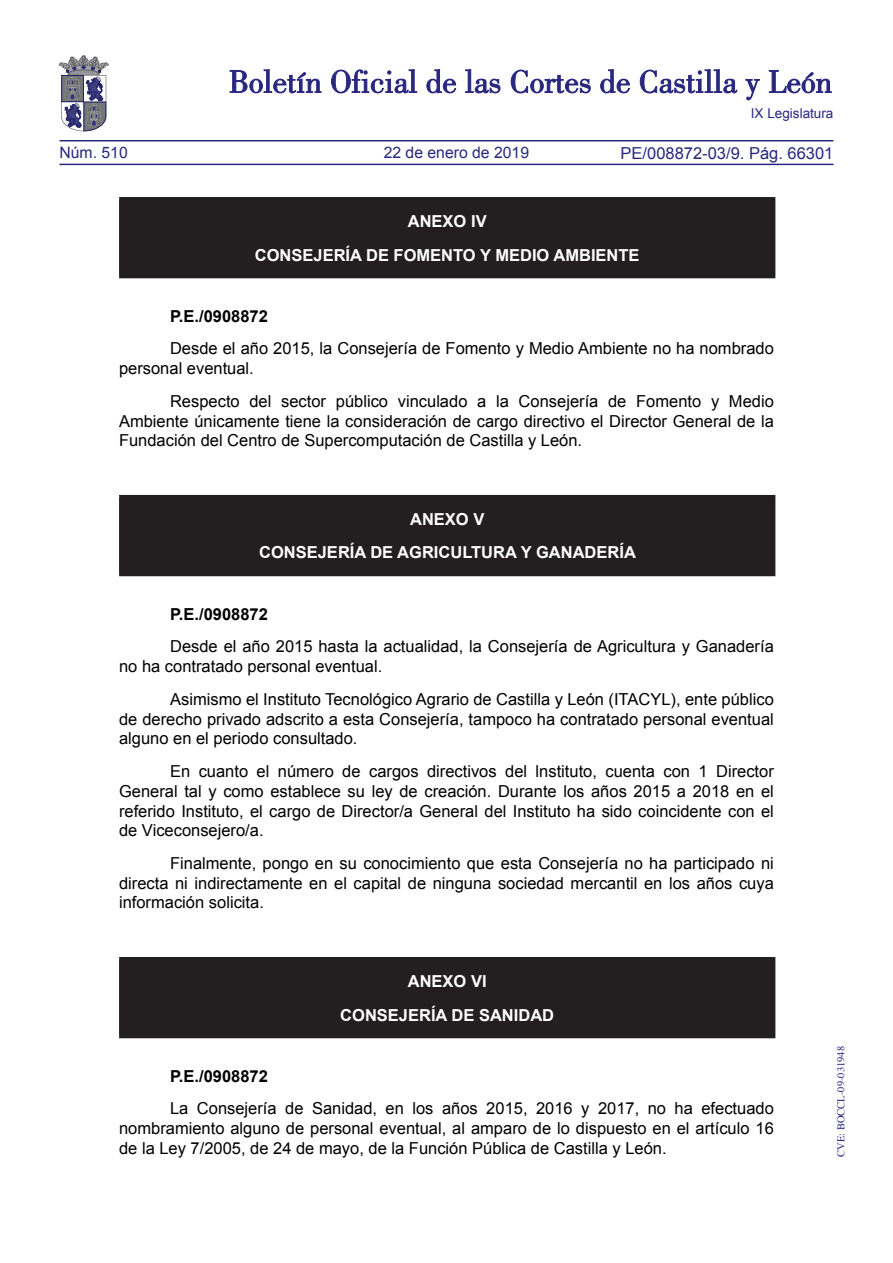
<style>
.page{position:relative;width:893px;height:1263px;background:#fff}
.page>*{position:absolute;margin:0;border:0;box-sizing:border-box;transform-origin:0 0}
.t1{font:16.5px/19.8px "Arial";color:#000;text-align:justify}
.t2{font:700 16.5px/33.8px "Arial";color:#fff;text-align:center}
.t3{font:700 16.5px "Arial";color:#000}
.t4{font:16.5px "Arial";color:#292780}
.t5{font:15.75px "Arial";color:#292780}
.t6{font:13.5px "Arial";color:#292780}
.t7{font:10.5px "Times";color:#292780}
</style>
<div class="page">
<hr style="left:60px;top:164px;width:773px;height:1px;background:#292780">
<hr style="left:60px;top:140px;width:773px;height:1px;background:#292780">
<svg style="left:230px;top:69px;width:91px;height:24px"></svg>
<svg style="left:331px;top:69px;width:86px;height:24px"></svg>
<svg style="left:426px;top:69px;width:30px;height:24px"></svg>
<svg style="left:465px;top:69px;width:35px;height:24px"></svg>
<svg style="left:511px;top:70px;width:80px;height:23px"></svg>
<svg style="left:600px;top:69px;width:30px;height:24px"></svg>
<svg style="left:640px;top:69px;width:97px;height:24px"></svg>
<svg style="left:745px;top:79px;width:15px;height:21px"></svg>
<svg style="left:769px;top:70px;width:62px;height:23px"></svg>
<svg style="left:59px;top:55px;width:49px;height:76px"></svg>
<div style="left:120px;top:198px;width:655px;height:80px;background:#231f20"></div>
<hr style="left:119px;top:197px;width:656px;height:2px;background:#231f20">
<hr style="left:119px;top:199px;width:2px;height:78px;background:#231f20">
<hr style="left:119px;top:277px;width:656px;height:1px;background:#231f20">
<div style="left:120px;top:496px;width:655px;height:79px;background:#231f20"></div>
<hr style="left:119px;top:495px;width:656px;height:1px;background:#231f20">
<hr style="left:119px;top:496px;width:2px;height:79px;background:#231f20">
<hr style="left:119px;top:575px;width:656px;height:1px;background:#231f20">
<div style="left:120px;top:958px;width:655px;height:79px;background:#231f20"></div>
<hr style="left:119px;top:957px;width:656px;height:1px;background:#231f20">
<hr style="left:119px;top:958px;width:2px;height:79px;background:#231f20">
<hr style="left:119px;top:1037px;width:656px;height:1px;background:#231f20">
<p class="t5" style="left:60px;top:142px;width:70px">Núm. 510</p>
<p class="t5" style="left:384px;top:142px;width:147px">22 de enero de 2019</p>
<p class="t6" style="left:751px;top:105px;width:84px">IX Legislatura</p>
<p class="t4" style="left:621px;top:142px;width:214px">PE/008872-03/9. Pág. 66301</p>
<p class="t2" style="left:255px;top:205px;width:386px">ANEXO IV<br>CONSEJERÍA DE FOMENTO Y MEDIO AMBIENTE</p>
<p class="t3" style="left:170px;top:305px;width:99px">P.E./0908872</p>
<p class="t1" style="left:119px;top:339px;width:656px;text-indent:51px">Desde el año 2015, la Consejería de Fomento y Medio Ambiente no ha nombrado personal eventual.</p>
<p class="t1" style="left:119px;top:391px;width:656px;text-indent:51px">Respecto del sector público vinculado a la Consejería de Fomento y Medio Ambiente únicamente tiene la consideración de cargo directivo el Director General de la Fundación del Centro de Supercomputación de Castilla y León.</p>
<p class="t2" style="left:259px;top:503px;width:378px">ANEXO V<br>CONSEJERÍA DE AGRICULTURA Y GANADERÍA</p>
<p class="t3" style="left:170px;top:603px;width:99px">P.E./0908872</p>
<p class="t1" style="left:119px;top:637px;width:656px;text-indent:51px">Desde el año 2015 hasta la actualidad, la Consejería de Agricultura y Ganadería no ha contratado personal eventual.</p>
<p class="t1" style="left:119px;top:689px;width:656px;text-indent:51px">Asimismo el Instituto Tecnológico Agrario de Castilla y León (ITACYL), ente público de derecho privado adscrito a esta Consejería, tampoco ha contratado personal eventual alguno en el periodo consultado.</p>
<p class="t1" style="left:119px;top:761px;width:656px;text-indent:51px">En cuanto el número de cargos directivos del lnstituto, cuenta con 1 Director General tal y como establece su ley de creación. Durante los años 2015 a 2018 en el referido Instituto, el cargo de Director/a General del Instituto ha sido coincidente con el de Viceconsejero/a.</p>
<p class="t1" style="left:119px;top:853px;width:656px;text-indent:51px">Finalmente, pongo en su conocimiento que esta Consejería no ha participado ni directa ni indirectamente en el capital de ninguna sociedad mercantil en los años cuya información solicita.</p>
<p class="t2" style="left:340px;top:965px;width:215px">ANEXO VI<br>CONSEJERÍA DE SANIDAD</p>
<p class="t3" style="left:170px;top:1065px;width:99px">P.E./0908872</p>
<p class="t1" style="left:119px;top:1099px;width:656px;text-indent:51px">La Consejería de Sanidad, en los años 2015, 2016 y 2017, no ha efectuado nombramiento alguno de personal eventual, al amparo de lo dispuesto en el artículo 16 de la Ley 7/2005, de 24 de mayo, de la Función Pública de Castilla y León.</p>
<p class="t7" style="left:831px;top:1157px;width:112px;rotate:-90deg">CVE: BOCCL-09-031948</p>
</div>
